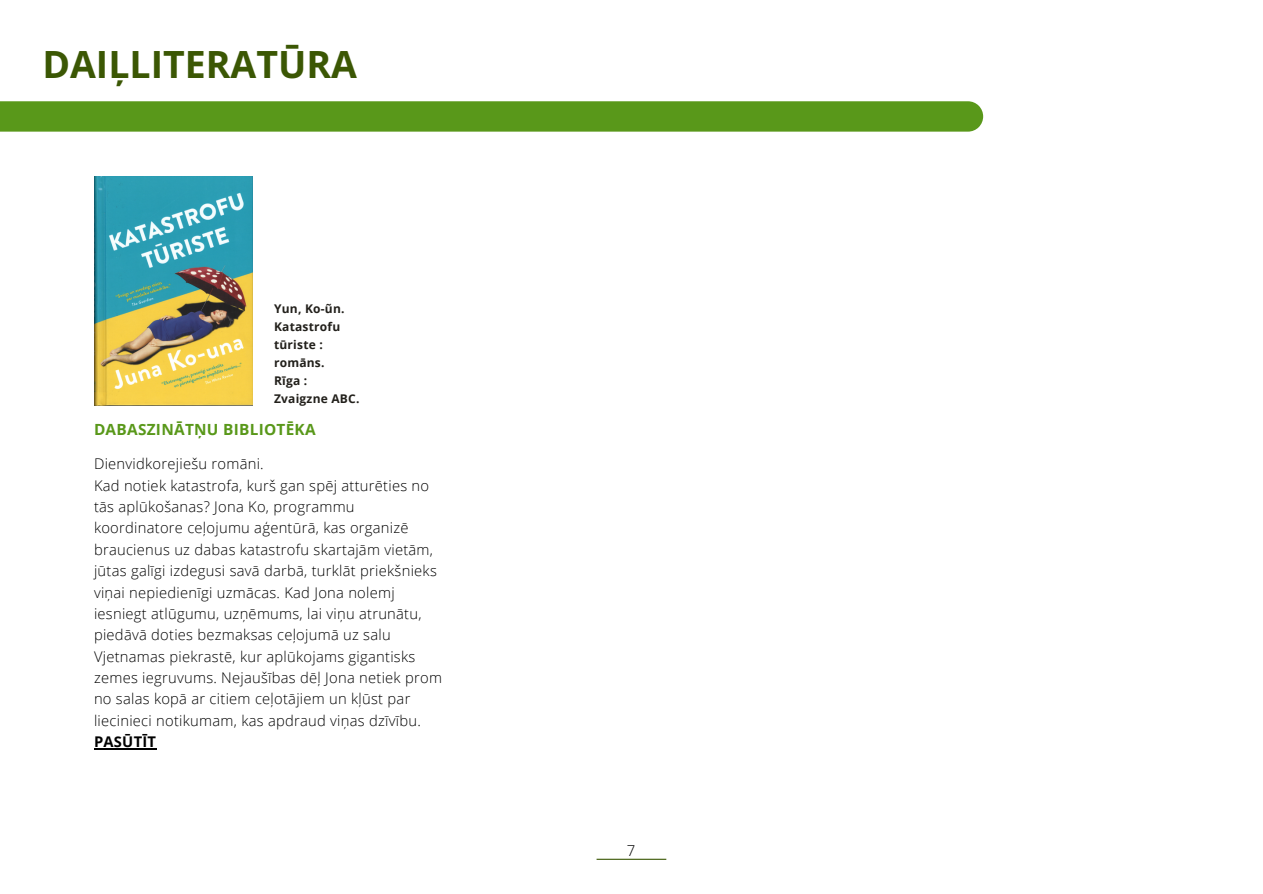
<style>
.page{position:relative;width:1263px;height:894px;background:#fff}
.page>*{position:absolute;margin:0;border:0;box-sizing:border-box;transform-origin:0 0}
.t1{font:700 37.5px "Open Sans";color:#3b5704}
.t2{font:700 15.45px "Open Sans";letter-spacing:.02em;color:#59981a}
.t3{font:300 15px "Open Sans";color:#000}
.t4{font:300 14.7px/21.3px "Open Sans";letter-spacing:.02em;color:#000}
.t5{font:700 14.7px "Open Sans";letter-spacing:.02em;color:#000}
.t6{font:700 12px/18px "Open Sans";letter-spacing:.02em;color:#22201b}
</style>
<div class="page">
<hr style="left:597px;top:858px;width:69px;height:1px;background:#3b5704">
<div style="left:0;top:101px;width:983px;height:31px;background:#59981a"></div>
<img style="left:94px;top:176px;width:159px;height:230px">
<hr style="left:94px;top:748px;width:62px;height:1px;background:#000">
<p class="t1" style="left:42px;top:38px;width:316px">DAIĻLITERATŪRA</p>
<p class="t6" style="left:274px;top:299px;width:72px">Yun, Ko-ũn.<br>Katastrofu tūriste :</p>
<p class="t6" style="left:274px;top:353px;width:52px">romāns.</p>
<p class="t6" style="left:274px;top:371px;width:35px">Rīga :</p>
<p class="t6" style="left:274px;top:389px;width:87px">Zvaigzne ABC.</p>
<p class="t2" style="left:94px;top:419px;width:223px">DABASZINĀTŅU BIBLIOTĒKA</p>
<p class="t4" style="left:94px;top:452px;width:171px">Dienvidkorejiešu romāni.</p>
<p class="t4" style="left:94px;top:474px;width:349px">Kad notiek katastrofa, kurš gan spēj atturēties no tās aplūkošanas? Jona Ko, programmu koordinatore ceļojumu aģentūrā, kas organizē braucienus uz dabas katastrofu skartajām vietām, jūtas galīgi izdegusi savā darbā, turklāt priekšnieks viņai nepiedienīgi uzmācas. Kad Jona nolemj iesniegt atlūgumu, uzņēmums, lai viņu atrunātu, piedāvā doties bezmaksas ceļojumā uz salu Vjetnamas piekrastē, kur aplūkojams gigantisks zemes iegruvums. Nejaušības dēļ Jona netiek prom no salas kopā ar citiem ceļotājiem un kļūst par liecinieci notikumam, kas apdraud viņas dzīvību.</p>
<p class="t5" style="left:94px;top:731px;width:64px">PASŪTĪT</p>
<p class="t3" style="left:627px;top:840px;width:10px">7</p>
</div>
